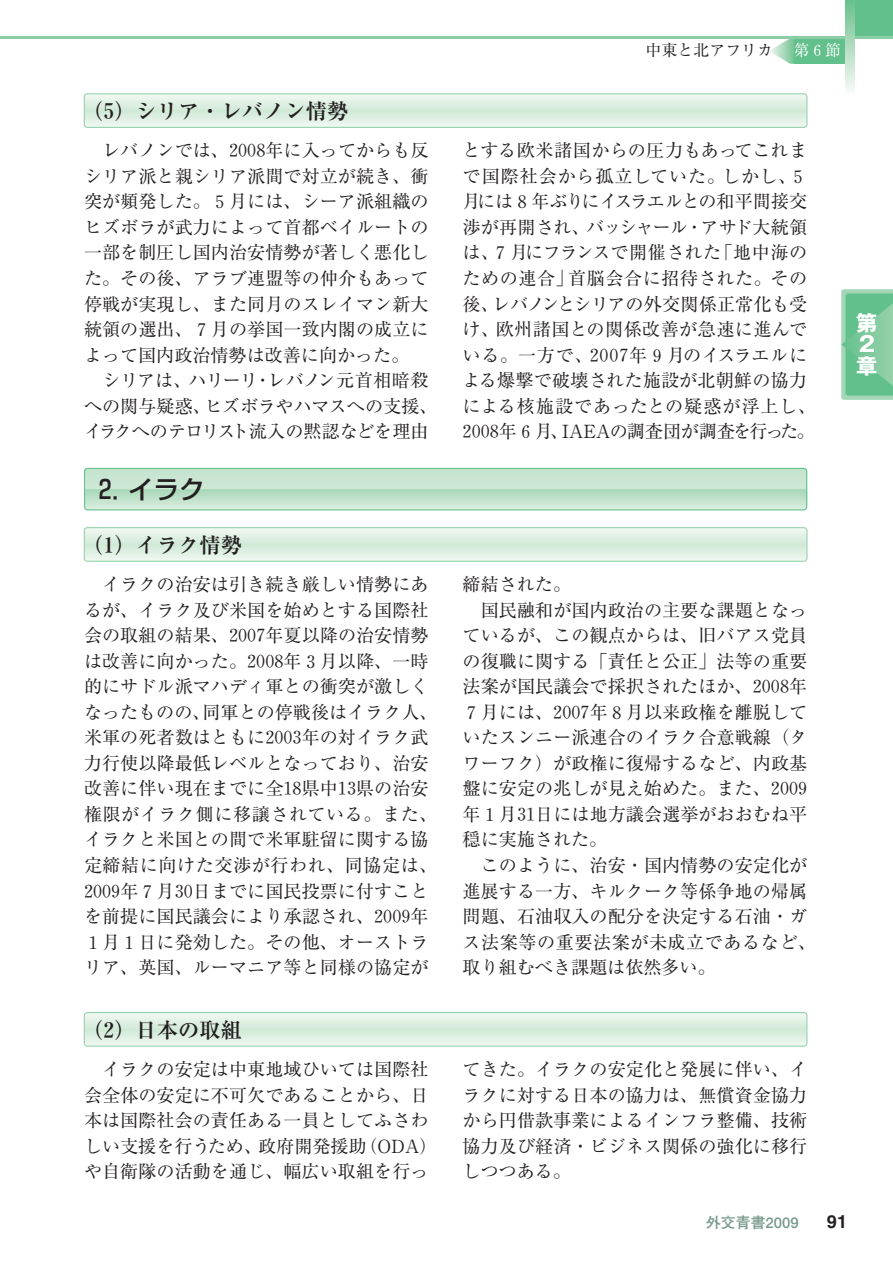
<style>
.page{position:relative;width:893px;height:1262px;background:#fff}
.page>*{position:absolute;margin:0;border:0;box-sizing:border-box;transform-origin:0 0}
.t1{font:500 25.5px "Shin Go";color:#231f20}
.t2{font:700 21.3px "Ryumin";color:#231f20}
.t3{font:700 21.3px/21.3px "Gothic MB101";color:#fff;text-align:justify}
.t4{font:18.15px/25.5px "Ryumin";letter-spacing:.005em;color:#231f20;text-align:center}
.t5{font:18.15px "Ryumin";letter-spacing:.03em;color:#231f20}
.t6{font:18.15px "Midashi Go MB31";color:#231f20}
.t7{font:15.9px "Ryumin";color:#231f20}
.t8{font:15.9px "Ryumin";color:#fff}
.t9{font:700 14.85px "Futo Go B101";color:#78998c}
.s1{font-family:"Ryumin Num"}
</style>
<div class="page">
<svg style="left:769px;top:38px;width:25px;height:26px"></svg>
<div style="left:794px;top:38px;width:51px;height:26px;background:#62c08c"></div>
<div style="left:845px;top:0;width:47px;height:38px;background:#62c08c"></div>
<hr style="left:0;top:36px;width:892px;height:2px;background:#8ccda5">
<svg style="left:845px;top:4px;width:9px;height:87px"></svg>
<svg style="left:841px;top:289px;width:51px;height:111px;background:#79c79a"></svg>
<svg style="left:84px;top:1012px;width:722px;height:33px;background:#dff0e3"></svg>
<div style="left:84px;top:1012px;width:723px;height:34px;border:1px solid #8ccda5;border-radius:3px"></div>
<svg style="left:84px;top:528px;width:722px;height:33px;background:#dff0e3"></svg>
<div style="left:84px;top:527px;width:723px;height:34px;border:1px solid #8ccda5;border-radius:3px"></div>
<div style="left:84px;top:468px;width:723px;height:42px;background:#cae6d3;border-radius:3px"></div>
<svg style="left:84px;top:489px;width:723px;height:19px"></svg>
<div style="left:84px;top:468px;width:723px;height:42px;border:1px solid #62c08c;border-radius:3px"></div>
<svg style="left:84px;top:94px;width:722px;height:33px;background:#dff0e3"></svg>
<div style="left:84px;top:94px;width:723px;height:34px;border:1px solid #8ccda5;border-radius:3px"></div>
<p class="t7" style="left:645px;top:45px;width:129px">中東と北アフリカ</p>
<p class="t8" style="left:793px;top:45px;width:49px">第６節</p>
<p class="t2" style="left:82px;top:104px;width:268px">（５）シリア・レバノン情勢</p>
<p class="t4" style="left:84px;top:140px;width:346px;text-align:justify;text-indent:18px">レバノンでは、<span class="s1">2008</span>年に入ってからも反シリア派と親シリア派間で対立が続き、衝突が頻発した。５月には、シーア派組織のヒズボラが武力によって首都ベイルートの一部を制圧し国内治安情勢が著しく悪化した。その後、アラブ連盟等の仲介もあって停戦が実現し、また同月のスレイマン新大統領の選出、７月の挙国一致内閣の成立によって国内政治情勢は改善に向かった。</p>
<p class="t4" style="left:84px;top:370px;width:355px">シリアは、ハリーリ・レバノン元首相暗殺<br>への関与疑惑、ヒズボラやハマスへの支援、イラクへのテロリスト流入の黙認などを理由</p>
<h1 class="t1" style="left:92px;top:479px;width:114px">２．イラク</h1>
<p class="t2" style="left:82px;top:537px;width:162px">（１）イラク情勢</p>
<p class="t4" style="left:462px;top:140px;width:355px;text-align:left">とする欧米諸国からの圧力もあってこれまで国際社会から孤立していた。しかし、５月には８年ぶりにイスラエルとの和平間接交渉が再開され、バッシャール・アサド大統領は、７月にフランスで開催された「地中海のための連合」首脳会合に招待された。その後、レバノンとシリアの外交関係正常化も受け、欧州諸国との関係改善が急速に進んでいる。一方で、<span class="s1">2007</span>年９月のイスラエルによる爆撃で破壊された施設が北朝鮮の協力による核施設であったとの疑惑が浮上し、<br><span class="s1">2008</span>年６月、IAEAの調査団が調査を行った。</p>
<p class="t4" style="left:84px;top:574px;width:355px">イラクの治安は引き続き厳しい情勢にあ<br>るが、イラク及び米国を始めとする国際社会の取組の結果、<span class="s1">2007</span>年夏以降の治安情勢は改善に向かった。<span class="s1">2008</span>年３月以降、一時的にサドル派マハディ軍との衝突が激しくなったものの、同軍との停戦後はイラク人、米軍の死者数はともに<span class="s1">2003</span>年の対イラク武力行使以降最低レベルとなっており、治安改善に伴い現在までに全<span class="s1">18</span>県中<span class="s1">13</span>県の治安権限がイラク側に移譲されている。また、イラクと米国との間で米軍駐留に関する協定締結に向けた交渉が行われ、同協定は、<br><span class="s1">2009</span>年７月<span class="s1">30</span>日までに国民投票に付すことを前提に国民議会により承認され、<span class="s1">2009</span>年<br>１月１日に発効した。その他、オーストラリア、英国、ルーマニア等と同様の協定が</p>
<p class="t4" style="left:462px;top:574px;width:110px">締結された。</p>
<p class="t4" style="left:481px;top:599px;width:328px">国民融和が国内政治の主要な課題となっ</p>
<p class="t4" style="left:462px;top:625px;width:346px">ているが、この観点からは、旧バアス党員</p>
<p class="t4" style="left:462px;top:650px;width:346px">の復職に関する「責任と公正」法等の重要</p>
<p class="t4" style="left:462px;top:676px;width:346px">法案が国民議会で採択されたほか、<span class="s1">2008</span>年</p>
<p class="t4" style="left:462px;top:701px;width:346px">７月には、<span class="s1">2007</span>年８月以来政権を離脱して</p>
<p class="t4" style="left:462px;top:727px;width:346px">いたスンニー派連合のイラク合意戦線（タ</p>
<p class="t4" style="left:462px;top:752px;width:346px">ワーフク）が政権に復帰するなど、内政基</p>
<p class="t4" style="left:462px;top:778px;width:346px">盤に安定の兆しが見え始めた。また、<span class="s1">2009</span></p>
<p class="t4" style="left:462px;top:804px;width:346px">年１月<span class="s1">31</span>日には地方議会選挙がおおむね平</p>
<p class="t4" style="left:462px;top:829px;width:146px">穏に実施された。</p>
<p class="t4" style="left:481px;top:855px;width:328px">このように、治安・国内情勢の安定化が</p>
<p class="t4" style="left:462px;top:880px;width:346px">進展する一方、キルクーク等係争地の帰属</p>
<p class="t4" style="left:462px;top:906px;width:346px">問題、石油収入の配分を決定する石油・ガ</p>
<p class="t5" style="left:462px;top:935px;width:355px">ス法案等の重要法案が未成立であるなど、</p>
<p class="t4" style="left:462px;top:957px;width:255px">取り組むべき課題は依然多い。</p>
<p class="t3" style="left:856px;top:315px;width:23px">第2章</p>
<p class="t2" style="left:82px;top:1022px;width:162px">（２）日本の取組</p>
<p class="t4" style="left:84px;top:1059px;width:355px">イラクの安定は中東地域ひいては国際社<br>会全体の安定に不可欠であることから、日本は国際社会の責任ある一員としてふさわしい支援を行うため、政府開発援助（ODA）や自衛隊の活動を通じ、幅広い取組を行っ</p>
<p class="t4" style="left:462px;top:1059px;width:346px;text-align:justify">てきた。イラクの安定化と発展に伴い、イラクに対する日本の協力は、無償資金協力から円借款事業によるインフラ整備、技術協力及び経済・ビジネス関係の強化に移行しつつある。</p>
<p class="t9" style="left:706px;top:1217px;width:94px">外交青書2009</p>
<p class="t6" style="left:826px;top:1214px;width:22px">91</p>
</div>
